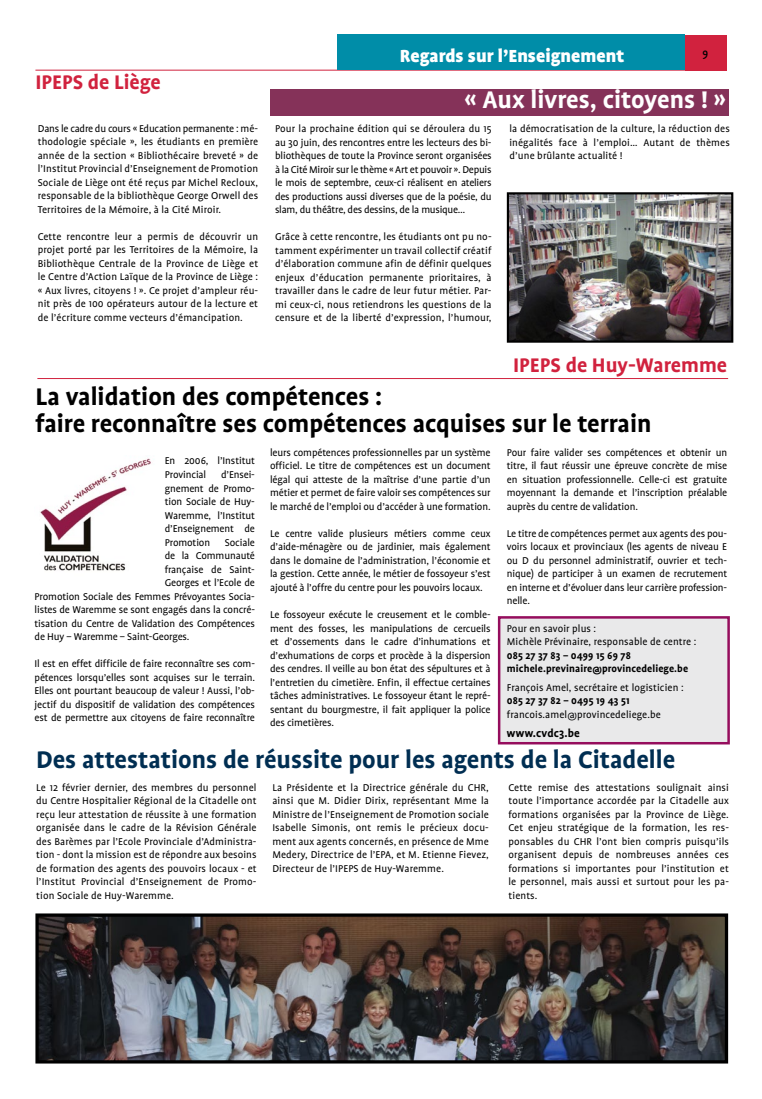
<style>
.page{position:relative;width:762px;height:1099px;background:#fff}
.page>*{position:absolute;margin:0;border:0;box-sizing:border-box;transform-origin:0 0}
.t1{font:700 27.5px/27.5px "Profile OT";color:#000}
.t2{font:700 27.5px "Profile OT";color:#002e52}
.t3{font:700 27.5px "Profile OT";color:#fff}
.t4{font:700 22.5px "Profile OT";color:#d1223e}
.t5{font:900 20px "Profile OT";color:#fff}
.t6{font:700 12.5px "Profile OT";letter-spacing:.01em;color:#000}
.t7{font:500 12.5px "Profile OT";color:#000}
.t8{font:11.25px/13.5px "Profile OT";letter-spacing:-.01em;color:#000;text-align:justify}
.t9{font:11.25px/13.5px "Profile OT";letter-spacing:.01em;color:#000}
.t10{font:700 11.25px/13.5px "Profile OT";letter-spacing:.01em;color:#000}
</style>
<div class="page">
<div style="left:271px;top:90px;width:458px;height:26px;background:#853259"></div>
<div style="left:498px;top:616px;width:232px;height:128px;background:#e9e9ea;border:2px solid #950d5d"></div>
<div style="left:685px;top:35px;width:41px;height:36px;background:#d1223e"></div>
<hr style="left:35px;top:70px;width:691px;height:1px;background:#d1223e">
<div style="left:337px;top:35px;width:347px;height:35px;background:#008da8"></div>
<img style="left:40px;top:458px;width:111px;height:113px">
<img style="left:39px;top:917px;width:685px;height:142px">
<div style="left:35px;top:913px;width:693px;height:150px;border:3px solid #000"></div>
<img style="left:510px;top:195px;width:220px;height:145px">
<div style="left:507px;top:192px;width:226px;height:151px;border:2px solid #000"></div>
<hr style="left:37px;top:378px;width:691px;height:1px;background:#d1223e">
<h2 class="t4" style="left:35px;top:69px;width:127px">IPEPS de Liège</h2>
<p class="t8" style="left:38px;top:122px;width:222px">Dans le cadre du cours « Education permanente : mé&shy;thodologie spéciale », les étudiants en première année de la section « Bibliothécaire breveté » de l’Institut Provincial d’Enseignement de Promotion Sociale de Liège ont été reçus par Michel Recloux, responsable de la bibliothèque George Orwell des Territoires de la Mémoire, à la Cité Miroir.</p>
<p class="t8" style="left:38px;top:230px;width:222px">Cette rencontre leur a permis de découvrir un projet porté par les Territoires de la Mémoire, la Bibliothèque Centrale de la Province de Liège et le Centre d’Action Laïque de la Province de Liège : « Aux livres, citoyens ! ». Ce projet d’ampleur réu&shy;nit près de 100 opérateurs autour de la lecture et de l’écriture comme vecteurs d’émancipation.</p>
<h3 class="t5" style="left:400px;top:44px;width:226px">Regards sur l’Enseignement</h3>
<p class="t7" style="left:702px;top:46px;width:7px">9</p>
<h1 class="t3" style="left:465px;top:84px;width:263px">« Aux livres, citoyens ! »</h1>
<p class="t8" style="left:275px;top:122px;width:218px">Pour la prochaine édition qui se déroulera du 15 au 30 juin, des rencontres entre les lecteurs des bi&shy;bliothèques de toute la Province seront organisées à la Cité Miroir sur le thème « Art et pouvoir ». Depuis le mois de septembre, ceux-ci réalisent en ateliers des productions aussi diverses que de la poésie, du slam, du théâtre, des dessins, de la musique…</p>
<p class="t8" style="left:275px;top:230px;width:218px">Grâce à cette rencontre, les étudiants ont pu no&shy;tamment expérimenter un travail collectif créatif d’élaboration commune afin de définir quelques enjeux d’éducation permanente prioritaires, à travailler dans le cadre de leur futur métier. Par&shy;mi ceux-ci, nous retiendrons les questions de la censure et de la liberté d’expression, l’humour,</p>
<p class="t8" style="left:509px;top:122px;width:222px">la démocratisation de la culture, la réduction des inégalités face à l’emploi… Autant de thèmes d’une brûlante actualité !</p>
<h2 class="t4" style="left:513px;top:353px;width:215px">IPEPS de Huy-Waremme</h2>
<h1 class="t1" style="left:35px;top:383px;width:617px">La validation des compétences :<br>faire reconnaître ses compétences acquises sur le terrain</h1>
<p class="t8" style="left:165px;top:454px;width:92px">En 2006, l’Institut<br>Provincial</p>
<p class="t8" style="left:165px;top:468px;width:92px;text-indent:56px">d’Ensei&shy;gnement de Promo&shy;tion Sociale de Huy-Waremme, l’Institut d’Enseignement de Promotion</p>
<p class="t8" style="left:225px;top:535px;width:32px">Sociale</p>
<p class="t8" style="left:165px;top:549px;width:92px">de la Communauté</p>
<p class="t8" style="left:165px;top:562px;width:92px">française de Saint-</p>
<p class="t8" style="left:165px;top:576px;width:92px">Georges et l’Ecole de</p>
<p class="t8" style="left:35px;top:589px;width:222px">Promotion Sociale des Femmes Prévoyantes Socia-</p>
<p class="t8" style="left:35px;top:603px;width:222px">listes de Waremme se sont engagés dans la concré-</p>
<p class="t8" style="left:35px;top:616px;width:222px">tisation du Centre de Validation des Compétences</p>
<p class="t8" style="left:35px;top:630px;width:156px">de Huy – Waremme – Saint-Georges.</p>
<p class="t8" style="left:35px;top:657px;width:222px">Il est en effet difficile de faire reconnaître ses com&shy;pétences lorsqu’elles sont acquises sur le terrain.<br>Elles ont pourtant beaucoup de valeur ! Aussi, l’ob&shy;jectif du dispositif de validation des compétences est de permettre aux citoyens de faire reconnaître</p>
<p class="t8" style="left:270px;top:446px;width:222px">leurs compétences professionnelles par un système officiel. Le titre de compétences est un document légal qui atteste de la maîtrise d’une partie d’un métier et permet de faire valoir ses compétences sur le marché de l’emploi ou d’accéder à une formation.</p>
<p class="t8" style="left:270px;top:527px;width:222px">Le centre valide plusieurs métiers comme ceux d’aide-ménagère ou de jardinier, mais également dans le domaine de l’administration, l’économie et la gestion. Cette année, le métier de fossoyeur s’est ajouté à l’offre du centre pour les pouvoirs locaux.</p>
<p class="t8" style="left:270px;top:608px;width:222px">Le fossoyeur exécute le creusement et le comble&shy;ment des fosses, les manipulations de cercueils et d’ossements dans le cadre d’inhumations et d’exhumations de corps et procède à la dispersion des cendres. Il veille au bon état des sépultures et à l’entretien du cimetière. Enfin, il effectue certaines tâches administratives. Le fossoyeur étant le repré&shy;sentant du bourgmestre, il fait appliquer la police des cimetières.</p>
<p class="t8" style="left:507px;top:446px;width:222px">Pour faire valider ses compétences et obtenir un titre, il faut réussir une épreuve concrète de mise en situation professionnelle. Celle-ci est gratuite moyennant la demande et l’inscription préalable auprès du centre de validation.</p>
<p class="t8" style="left:507px;top:527px;width:222px">Le titre de compétences permet aux agents des pou&shy;voirs locaux et provinciaux (les agents de niveau E ou D du personnel administratif, ouvrier et tech&shy;nique) de participer à un examen de recrutement en interne et d’évoluer dans leur carrière profession&shy;nelle.</p>
<p class="t9" style="left:507px;top:621px;width:191px">Pour en savoir plus :<br>Michèle Prévinaire, responsable de centre :</p>
<p class="t10" style="left:507px;top:648px;width:183px">085 27 37 83 – 0499 15 69 78 michele.previnaire@provincedeliege.be</p>
<p class="t9" style="left:507px;top:680px;width:178px">François Amel, secrétaire et logisticien :</p>
<p class="t10" style="left:507px;top:694px;width:124px">085 27 37 82 – 0495 19 43 51</p>
<p class="t9" style="left:507px;top:707px;width:155px">francois.amel@provincedeliege.be</p>
<p class="t6" style="left:507px;top:725px;width:75px">www.cvdc3.be</p>
<h1 class="t2" style="left:36px;top:744px;width:641px">Des attestations de réussite pour les agents de la Citadelle</h1>
<p class="t8" style="left:36px;top:780px;width:222px">Le 12 février dernier, des membres du personnel du Centre Hospitalier Régional de la Citadelle ont reçu leur attestation de réussite à une formation organisée dans le cadre de la Révision Générale des Barèmes par l’Ecole Provinciale d’Administra&shy;tion - dont la mission est de répondre aux besoins de formation des agents des pouvoirs locaux - et l’Institut Provincial d’Enseignement de Promo&shy;tion Sociale de Huy-Waremme.</p>
<p class="t8" style="left:272px;top:780px;width:218px">La Présidente et la Directrice générale du CHR, ainsi que M. Didier Dirix, représentant Mme la Ministre de l’Enseignement de Promotion sociale Isabelle Simonis, ont remis le précieux docu&shy;ment aux agents concernés, en présence de Mme Medery, Directrice de l’EPA, et M. Etienne Fievez, Directeur de l’IPEPS de Huy-Waremme.</p>
<p class="t8" style="left:508px;top:780px;width:222px">Cette remise des attestations soulignait ainsi toute l’importance accordée par la Citadelle aux formations organisées par la Province de Liège.<br>Cet enjeu stratégique de la formation, les res&shy;ponsables du CHR l’ont bien compris puisqu’ils organisent depuis de nombreuses années ces formations si importantes pour l’institution et le personnel, mais aussi et surtout pour les pa&shy;tients.</p>
</div>
